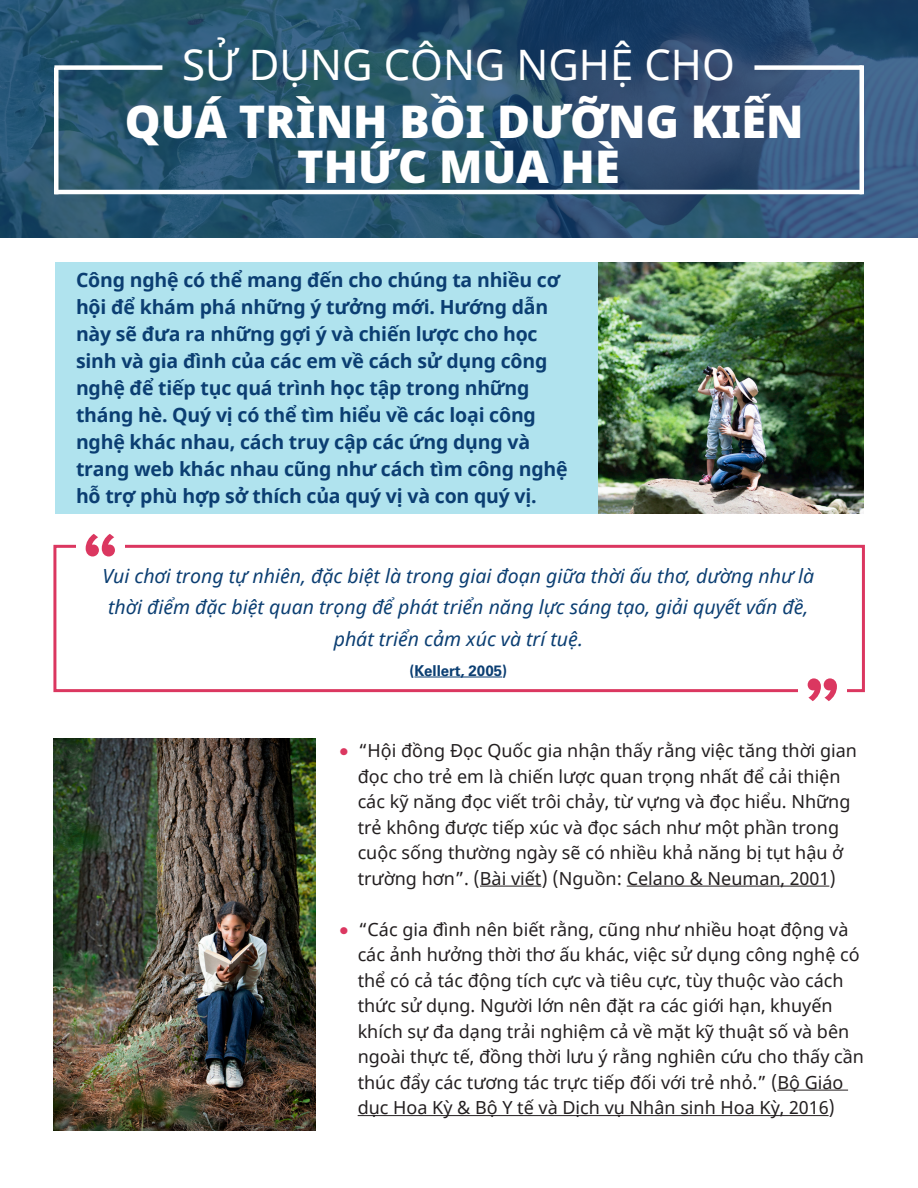
<style>
.page{position:relative;width:918px;height:1188px;background:#fff}
.page>*{position:absolute;margin:0;border:0;box-sizing:border-box;transform-origin:0 0}
.t1{font:700 79.05px "Proxima Nova";color:#db3760}
.t2{font:900 45px/45px "Noto Sans";color:#fff;text-align:center}
.t3{font:42px "Noto Sans";color:#fff}
.t4{font:700 19.5px/27px "Noto Sans";letter-spacing:-.01em;color:#0b3e72}
.t5{font:italic 19.5px/31.5px "Noto Sans";color:#0b3e72;text-align:center}
.t6{font:18px/25.5px "Noto Sans";color:#231f20}
.t7{font:700 15px "Univers LT Std";color:#0b3e72}
.s1{font-family:"Muli";font-weight:700;font-size:19.5px;color:#db3760}
</style>
<div class="page">
<img style="left:597px;top:263px;width:267px;height:251px">
<svg style="left:0;top:0;width:918px;height:238px;background:#2a5372"></svg>
<div style="left:54px;top:65px;width:108px;height:5px;background:#fff"></div>
<div style="left:754px;top:65px;width:108px;height:5px;background:#fff"></div>
<hr style="left:54px;top:68px;width:4px;height:126px;background:#fff">
<hr style="left:860px;top:65px;width:4px;height:129px;background:#fff">
<hr style="left:54px;top:190px;width:808px;height:4px;background:#fff">
<div style="left:55px;top:263px;width:542px;height:251px;background:#b0e3ee"></div>
<hr style="left:414px;top:677px;width:88px;height:1px;background:#0b3e72">
<div style="left:53px;top:545px;width:812px;height:147px;border:3px solid #db3760"></div>
<div style="left:77px;top:531px;width:48px;height:37px;background:#fff"></div>
<div style="left:798px;top:673px;width:48px;height:37px;background:#fff"></div>
<hr style="left:480px;top:886px;width:61px;height:1px;background:#231f20">
<hr style="left:627px;top:886px;width:202px;height:1px;background:#231f20">
<hr style="left:777px;top:1090px;width:71px;height:1px;background:#231f20">
<hr style="left:358px;top:1115px;width:471px;height:1px;background:#231f20">
<img style="left:54px;top:738px;width:261px;height:392px">
<h3 class="t3" style="left:182px;top:35px;width:554px">SỬ DỤNG CÔNG NGHỆ CHO</h3>
<h2 class="t2" style="left:125px;top:98px;width:680px">QUÁ TRÌNH BỒI DƯỠNG KIẾN<br>THỨC MÙA HÈ</h2>
<p class="t4" style="left:76px;top:266px;width:493px">Công nghệ có thể mang đến cho chúng ta nhiều cơ hội để khám phá những ý tưởng mới. Hướng dẫn này sẽ đưa ra những gợi ý và chiến lược cho học sinh và gia đình của các em về cách sử dụng công nghệ để tiếp tục quá trình học tập trong những tháng hè. Quý vị có thể tìm hiểu về các loại công nghệ khác nhau, cách truy cập các ứng dụng và trang web khác nhau cũng như cách tìm công nghệ hỗ trợ phù hợp sở thích của quý vị và con quý vị.</p>
<h1 class="t1" style="left:82px;top:515px;width:38px">“</h1>
<p class="t5" style="left:102px;top:559px;width:714px">Vui chơi trong tự nhiên, đặc biệt là trong giai đoạn giữa thời ấu thơ, dường như là thời điểm đặc biệt quan trọng để phát triển năng lực sáng tạo, giải quyết vấn đề, phát triển cảm xúc và trí tuệ.</p>
<p class="t7" style="left:409px;top:661px;width:99px">(Kellert, 2005)</p>
<h1 class="t1" style="left:804px;top:660px;width:38px">”</h1>
<p class="t6" style="left:358px;top:738px;width:501px;text-indent:-19px"><span class="s1">•</span> “Hội đồng Đọc Quốc gia nhận thấy rằng việc tăng thời gian đọc cho trẻ em là chiến lược quan trọng nhất để cải thiện các kỹ năng đọc viết trôi chảy, từ vựng và đọc hiểu. Những trẻ không được tiếp xúc và đọc sách như một phần trong cuộc sống thường ngày sẽ có nhiều khả năng bị tụt hậu ở trường hơn”. (Bài viết) (Nguồn: Celano &amp; Neuman, 2001)</p>
<p class="t6" style="left:358px;top:916px;width:508px;text-indent:-19px"><span class="s1">•</span> “Các gia đình nên biết rằng, cũng như nhiều hoạt động và các ảnh hưởng thời thơ ấu khác, việc sử dụng công nghệ có thể có cả tác động tích cực và tiêu cực, tùy thuộc vào cách thức sử dụng. Người lớn nên đặt ra các giới hạn, khuyến khích sự đa dạng trải nghiệm cả về mặt kỹ thuật số và bên ngoài thực tế, đồng thời lưu ý rằng nghiên cứu cho thấy cần thúc đẩy các tương tác trực tiếp đối với trẻ nhỏ.” (Bộ Giáo dục Hoa Kỳ &amp; Bộ Y tế và Dịch vụ Nhân sinh Hoa Kỳ, 2016)</p>
</div>
